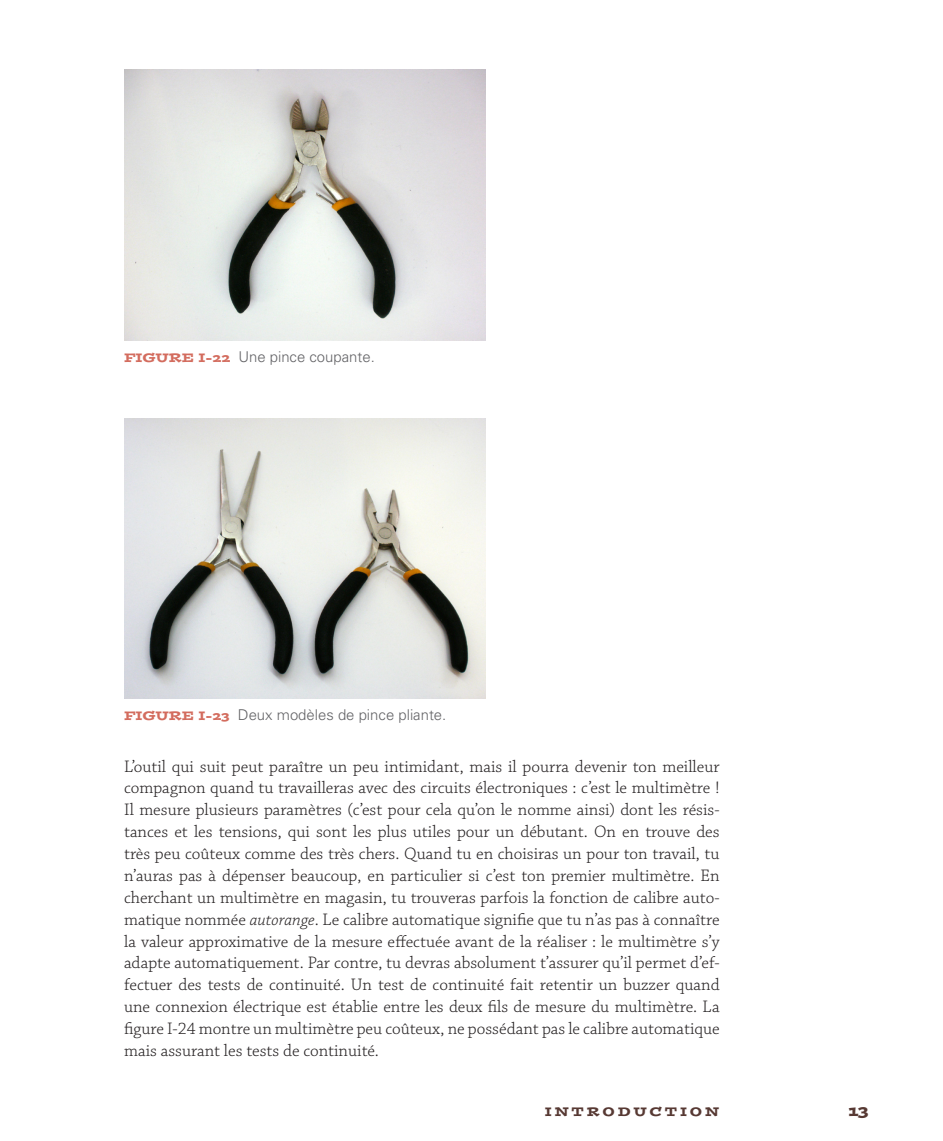
<style>
.page{position:relative;width:943px;height:1141px;background:#fff}
.page>*{position:absolute;margin:0;border:0;box-sizing:border-box;transform-origin:0 0}
.TexteCourant{font:300 17.5px/21.9px "Chaparral Pro";color:#231f20;text-align:justify}
.t1{font:15.75px "Postino Std";color:#573933}
.FigureLegende{font:300 14.88px "Univers LT Std";color:#636366}
.t2{font:12.25px "Postino Std";color:#573933}
.s1{font-family:"Postino Std";font-weight:400;font-size:12.25px;color:#d36c5e}
.s2{font-style:italic}
</style>
<div class="page">
<img style="left:124px;top:69px;width:361px;height:271px">
<img style="left:124px;top:419px;width:361px;height:279px">
<p class="FigureLegende" style="left:124px;top:347px;width:252px"><span class="s1">FIGURE I-22</span> Une pince coupante.</p>
<p class="FigureLegende" style="left:124px;top:706px;width:324px"><span class="s1">FIGURE I-23</span> Deux modèles de pince pliante.</p>
<p class="TexteCourant" style="left:124px;top:756px;width:597px">L’outil qui suit peut paraître un peu intimidant, mais il pourra devenir ton meilleur compagnon quand tu travailleras avec des circuits électroniques : c’est le multimètre !<br>Il mesure plusieurs paramètres (c’est pour cela qu’on le nomme ainsi) dont les résis&shy;tances et les tensions, qui sont les plus utiles pour un débutant. On en trouve des très peu coûteux comme des très chers. Quand tu en choisiras un pour ton travail, tu n’auras pas à dépenser beaucoup, en particulier si c’est ton premier multimètre. En cherchant un multimètre en magasin, tu trouveras parfois la fonction de calibre auto&shy;matique nommée <span class="s2">autorange</span>. Le calibre automatique signifie que tu n’as pas à connaître la valeur approximative de la mesure effectuée avant de la réaliser : le multimètre s’y adapte automatiquement. Par contre, tu devras absolument t’assurer qu’il permet d’ef&shy;fectuer des tests de continuité. Un test de continuité fait retentir un buzzer quand une connexion électrique est établie entre les deux fils de mesure du multimètre. La figure I-24 montre un multimètre peu coûteux, ne possédant pas le calibre automatique mais assurant les tests de continuité.</p>
<p class="t2" style="left:544px;top:1104px;width:26px">INTRODUCTION</p>
<p class="t1" style="left:848px;top:1100px;width:22px">13</p>
</div>
